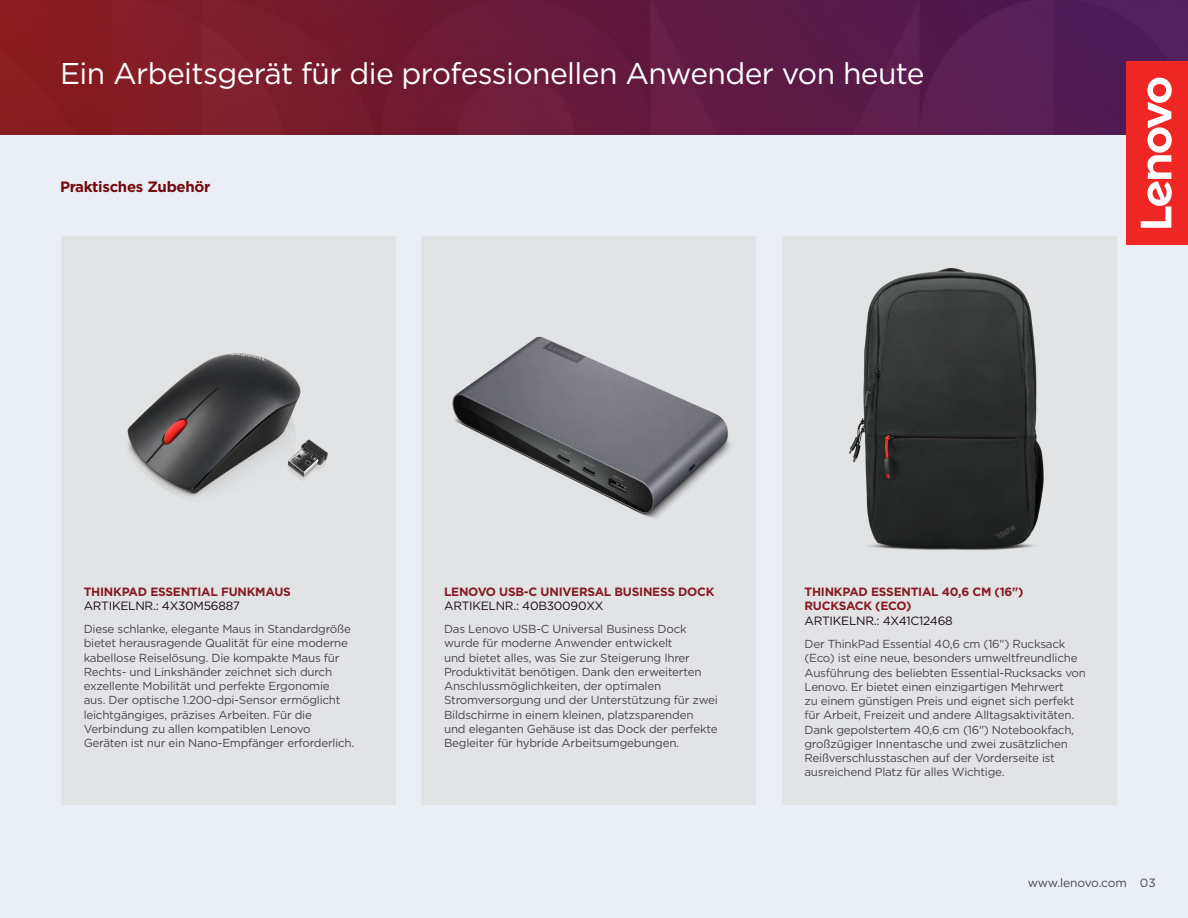
<style>
.page{position:relative;width:1188px;height:918px;background:#eaeff5}
.page>*{position:absolute;margin:0;border:0;box-sizing:border-box;transform-origin:0 0}
.Product_Subhead{font:30px "Gotham";letter-spacing:-.02em;color:#fff}
.Body_text{font:700 15px "Gotham";letter-spacing:-.02em;color:#730a10}
.t1{font:700 12px/14.4px "Gotham";letter-spacing:-.02em;color:#881a23}
.t2{font:12px "Gotham";letter-spacing:-.02em;color:#1c0a14}
.t3{font:12px "Gotham";letter-spacing:-.02em;color:#4e434e}
.Body_text-2{font:11.7px/14.2px "Gotham";letter-spacing:-.02em;color:#4e434e}
.s1{font-weight:400;color:#1c0a14}
.s2{color:#50444e}
</style>
<div class="page">
<img style="left:0;top:0;width:1188px;height:135px">
<div style="left:1127px;top:61px;width:61px;height:184px;background:#ee2624"></div>
<svg style="left:1141px;top:78px;width:31px;height:150px"></svg>
<div style="left:61px;top:237px;width:334px;height:568px;background:#e1e3e5"></div>
<div style="left:422px;top:237px;width:334px;height:568px;background:#e1e3e5"></div>
<div style="left:782px;top:237px;width:334px;height:568px;background:#e1e3e5"></div>
<img style="left:452px;top:336px;width:279px;height:183px">
<img style="left:127px;top:353px;width:201px;height:144px">
<img style="left:849px;top:267px;width:195px;height:283px">
<p class="Product_Subhead" style="left:60px;top:54px;width:866px">Ein Arbeitsgerät für die professionellen Anwender von heute</p>
<p class="Body_text" style="left:60px;top:177px;width:152px">Praktisches Zubehör</p>
<p class="t1" style="left:444px;top:584px;width:272px">LENOVO USB-C UNIVERSAL BUSINESS DOCK<br><span class="s1">ARTIKELNR.: 40B30090XX</span></p>
<p class="t1" style="left:804px;top:584px;width:221px">THINKPAD ESSENTIAL 40,6 CM (16")<br>RUCKSACK (ECO)<br><span class="s1">ARTIKELNR.: 4X41C12468</span></p>
<p class="Body_text-2" style="left:804px;top:637px;width:283px">Der ThinkPad Essential 40,6 cm (16") Rucksack (Eco) ist eine neue, besonders umweltfreundliche Ausführung des beliebten Essential-Rucksacks von Lenovo. Er bietet einen einzigartigen Mehrwert<br>zu einem günstigen Preis und eignet sich perfekt für Arbeit, Freizeit und andere Alltagsaktivitäten.<br>Dank gepolstertem 40,6 cm (16") Notebookfach, großzügiger Innentasche und zwei zusätzlichen Reißverschlusstaschen auf der Vorderseite ist ausreichend Platz für alles Wichtige.</p>
<p class="t1" style="left:84px;top:584px;width:209px">THINKPAD ESSENTIAL FUNKMAUS</p>
<p class="t2" style="left:84px;top:598px;width:158px">ARTIKELNR.: 4X30M56887</p>
<p class="Body_text-2" style="left:84px;top:622px;width:272px">Diese schlanke, elegante Maus in Standardgröße bietet herausragende Qualität für eine moderne kabellose Reiselösung. Die kompakte Maus für Rechts- und Linkshänder zeichnet sich durch exzellente Mobilität und perfekte Ergonomie aus. Der optische 1.200-dpi-Sensor ermöglicht leichtgängiges, präzises Arbeiten. Für die Verbindung zu allen kompatiblen Lenovo Geräten ist nur ein Nano-Empfänger erforderlich.</p>
<p class="Body_text-2" style="left:444px;top:622px;width:275px">Das Lenovo USB-C Universal Business Dock wurde für moderne Anwender entwickelt<br>und bietet alles, was Sie zur Steigerung Ihrer Produktivität benötigen. Dank den erweiterten Anschlussmöglichkeiten, der optimalen Stromversorgung und der Unterstützung für zwei Bildschirme in einem kleinen, platzsparenden und eleganten Gehäuse ist das Dock der perfekte Begleiter für hybride Arbeitsumgebungen.</p>
<p class="t3" style="left:1028px;top:875px;width:129px">www.lenovo.com <span class="s2">03</span></p>
</div>
